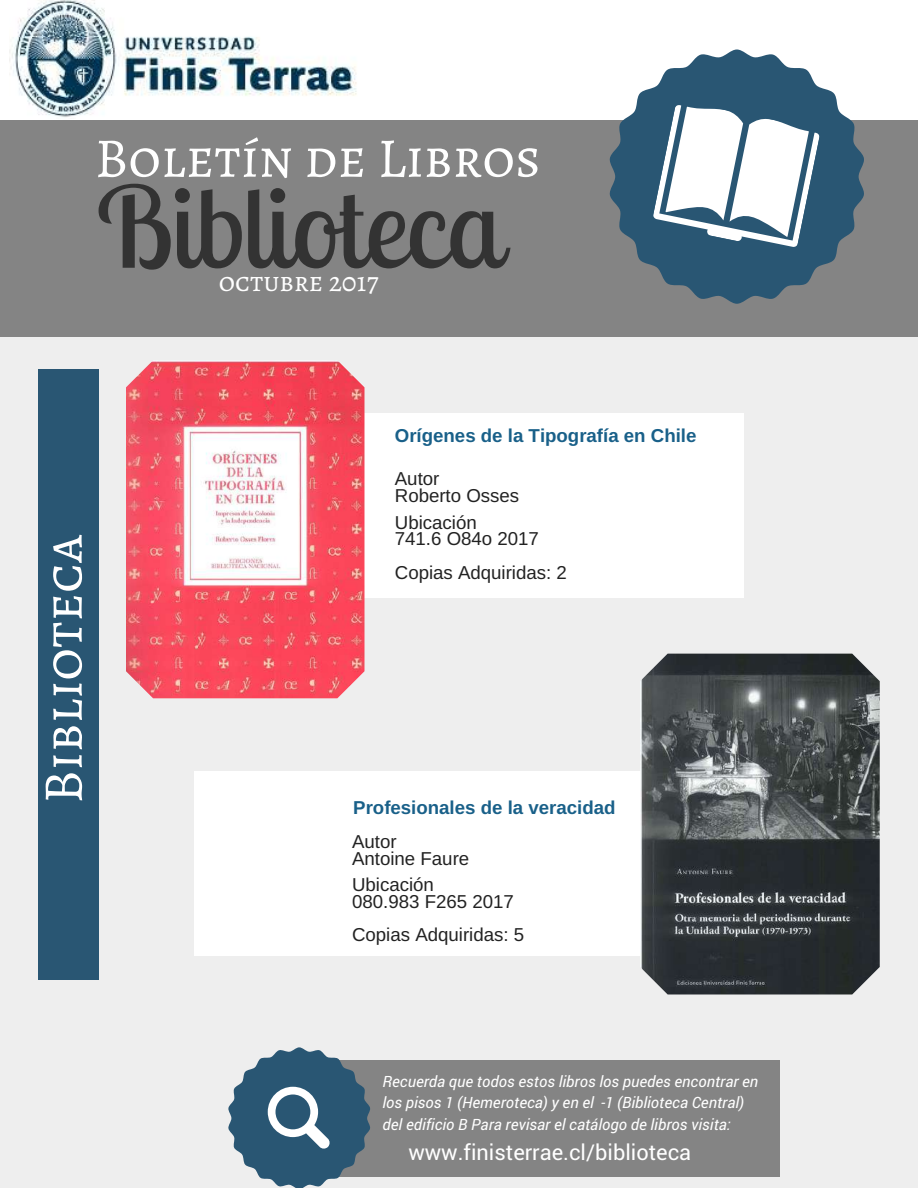
<style>
.page{position:relative;width:918px;height:1188px;background:#fff}
.page>*{position:absolute;margin:0;border:0;box-sizing:border-box;transform-origin:0 0}
.t1{font:112.05px "Lobster Two";color:#333}
.t2{font:55.95px "Alegreya SC";color:#fff}
.t3{font:28.05px "Alegreya SC";color:#fff}
.t4{font:21.75px "Roboto";color:#fff}
.t5{font:18.75px/16.8px "Arimo";color:#222}
.t6{font:700 18.75px "Arimo";color:#196089}
.t7{font:italic 15.6px/21.3px "Roboto";color:#fff}
</style>
<div class="page">
<div style="left:0;top:335px;width:918px;height:853px;background:#eee"></div>
<div style="left:0;top:0;width:918px;height:336px;background:#848484"></div>
<div style="left:161px;top:413px;width:583px;height:184px;background:#fff"></div>
<div style="left:195px;top:772px;width:515px;height:184px;background:#fff"></div>
<div style="left:38px;top:369px;width:61px;height:611px;background:#295673"></div>
<div style="left:330px;top:1060px;width:450px;height:117px;background:#848484"></div>
<svg style="left:228px;top:1047px;width:142px;height:141px"></svg>
<img style="left:126px;top:360px;width:238px;height:338px">
<img style="left:640px;top:654px;width:240px;height:340px">
<div style="left:0;top:0;width:918px;height:119px;background:#fff"></div>
<svg style="left:610px;top:50px;width:254px;height:254px;fill:#295673"></svg>
<svg style="left:651px;top:100px;width:170px;height:153px;background:#9eb2bf"></svg>
<img style="left:9px;top:0;width:348px;height:117px">
<h2 class="t2" style="left:95px;top:120px;width:447px">Boletín de Libros</h2>
<h1 class="t1" style="left:97px;top:156px;width:406px">Biblioteca</h1>
<h3 class="t3" style="left:219px;top:263px;width:161px">octubre 2017</h3>
<h2 class="t2" style="left:25px;top:804px;width:271px;rotate:-90deg">Biblioteca</h2>
<p class="t6" style="left:395px;top:426px;width:303px">Orígenes de la Tipografía en Chile</p>
<p class="t5" style="left:395px;top:470px;width:126px">Autor<br>Roberto Osses</p>
<p class="t5" style="left:395px;top:514px;width:146px">Ubicación<br>741.6 O84o 2017</p>
<p class="t5" style="left:395px;top:564px;width:174px">Copias Adquiridas: 2</p>
<p class="t6" style="left:353px;top:797px;width:264px">Profesionales de la veracidad</p>
<p class="t5" style="left:352px;top:833px;width:119px">Autor<br>Antoine Faure</p>
<p class="t5" style="left:352px;top:876px;width:163px">Ubicación<br>080.983 F265 2017</p>
<p class="t5" style="left:352px;top:927px;width:174px">Copias Adquiridas: 5</p>
<p class="t7" style="left:382px;top:1070px;width:377px">Recuerda que todos estos libros los puedes encontrar en los pisos 1 (Hemeroteca) y en el -1 (Biblioteca Central) del edificio B Para revisar el catálogo de libros visita:</p>
<h3 class="t4" style="left:408px;top:1137px;width:284px">www.finisterrae.cl/biblioteca</h3>
</div>
